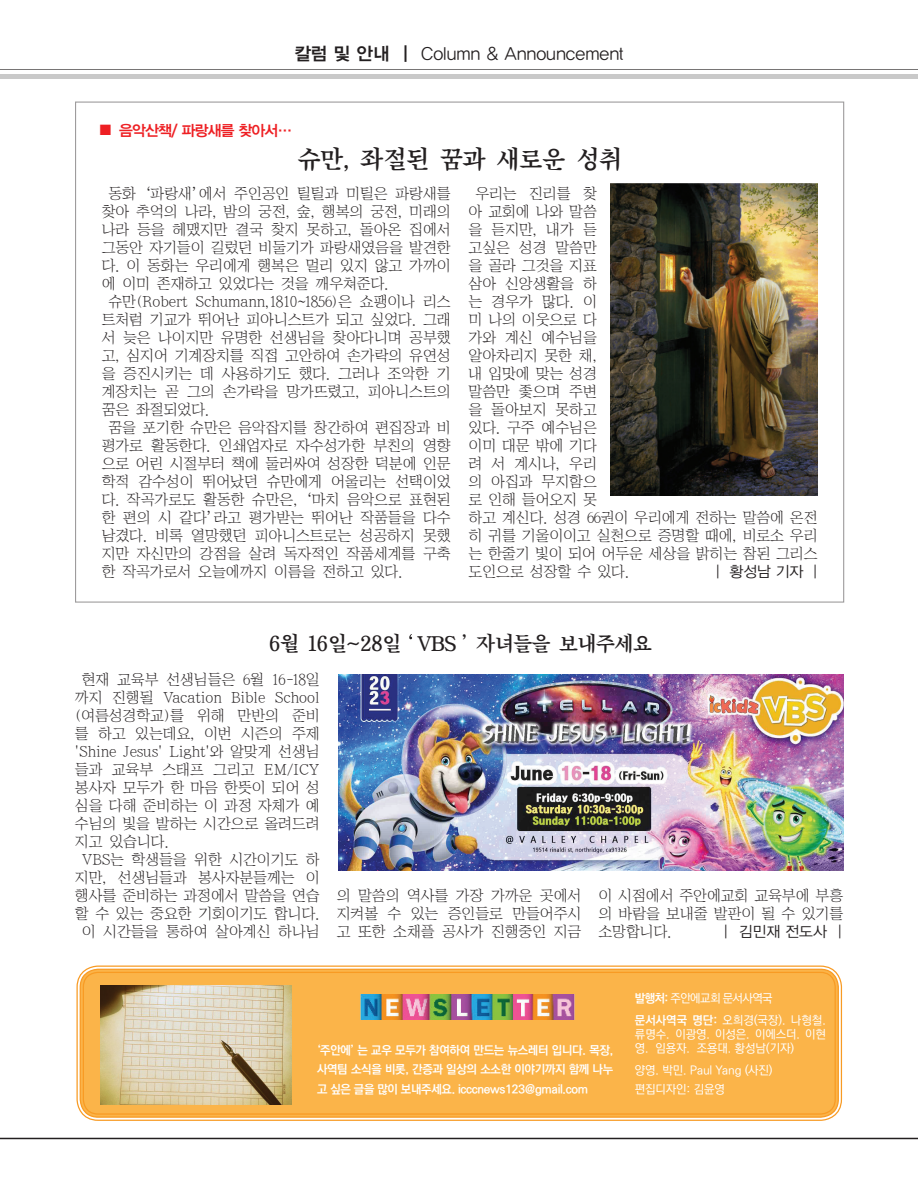
<style>
.page{position:relative;width:918px;height:1188px;background:#fff}
.page>*{position:absolute;margin:0;border:0;box-sizing:border-box;transform-origin:0 0}
.t1{font:25.5px "Jatmbv 50";letter-spacing:-.025em;color:#231f20}
.t2{font:21px "Jatmbv 50";letter-spacing:-.04em;color:#231f20}
.t3{font:18px "YDIYGO320";color:#231f20}
.t4{font:15px/18px "Jabmlv 50";color:#231f20;text-align:justify}
.t5{font:15px "YDIYGO320";color:#231f20}
.t6{font:15px "YDIYGO340";letter-spacing:-.05em;color:#ee1f23}
.t7{font:12px/19.5px "Ko Pub Dotum PB";letter-spacing:-.025em;color:#fff;text-align:justify}
.t8{font:12px/14.4px "Ko Pub Dotum PM";letter-spacing:-.01em;color:#fff}
.t9{font:12px/21.1px "Ko Pub Dotum PM";letter-spacing:-.05em;color:#fff}
.s1{font-family:"YDIYGO340"}
.s2{font-family:"Ko Pub Dotum PB"}
</style>
<div class="page">
<hr style="left:0;top:69px;width:918px;height:1px;background:#231f20">
<div style="left:0;top:74px;width:918px;height:5px;background:#c9c9c9"></div>
<hr style="left:0;top:1138px;width:918px;height:1px;background:#231f20">
<img style="left:610px;top:184px;width:208px;height:311px">
<svg style="left:409px;top:634px;width:3px;height:5px"></svg>
<img style="left:339px;top:675px;width:504px;height:195px">
<div style="left:76px;top:966px;width:766px;height:155px;border:1px solid #f89b24;border-radius:21px"></div>
<div style="left:79px;top:968px;width:761px;height:150px;background:#fbb449"></div>
<div style="left:83px;top:972px;width:753px;height:143px;border:1px solid #f89b24;border-radius:15px"></div>
<img style="left:101px;top:985px;width:191px;height:120px">
<img style="left:358px;top:995px;width:218px;height:24px">
<p class="t3" style="left:294px;top:43px;width:331px"><span class="s1">칼럼 및 안내 |</span> Column &amp; Announcement</p>
<p class="t6" style="left:100px;top:122px;width:194px">■ 음악산책/ 파랑새를 찾아서…</p>
<h1 class="t1" style="left:297px;top:146px;width:326px">슈만, 좌절된 꿈과 새로운 성취</h1>
<p class="t4" style="left:108px;top:185px;width:344px">동화 ‘파랑새’에서 주인공인 틸틸과 미틸은 파랑새를</p>
<p class="t4" style="left:102px;top:203px;width:350px">찾아 추억의 나라, 밤의 궁전, 숲, 행복의 궁전, 미래의</p>
<p class="t4" style="left:102px;top:221px;width:350px">나라 등을 헤맸지만 결국 찾지 못하고, 돌아온 집에서</p>
<p class="t4" style="left:102px;top:239px;width:350px">그동안 자기들이 길렀던 비둘기가 파랑새였음을 발견한</p>
<p class="t4" style="left:102px;top:257px;width:350px">다. 이 동화는 우리에게 행복은 멀리 있지 않고 가까이</p>
<p class="t4" style="left:102px;top:275px;width:289px">에 이미 존재하고 있었다는 것을 깨우쳐준다.</p>
<p class="t4" style="left:108px;top:293px;width:344px">슈만(Robert Schumann,1810~1856)은 쇼팽이나 리스</p>
<p class="t4" style="left:102px;top:311px;width:350px">트처럼 기교가 뛰어난 피아니스트가 되고 싶었다. 그래</p>
<p class="t4" style="left:102px;top:329px;width:350px">서 늦은 나이지만 유명한 선생님을 찾아다니며 공부했</p>
<p class="t4" style="left:102px;top:347px;width:350px">고, 심지어 기계장치를 직접 고안하여 손가락의 유연성</p>
<p class="t4" style="left:102px;top:365px;width:350px">을 증진시키는 데 사용하기도 했다. 그러나 조악한 기</p>
<p class="t4" style="left:102px;top:383px;width:350px">계장치는 곧 그의 손가락을 망가뜨렸고, 피아니스트의</p>
<p class="t4" style="left:102px;top:401px;width:109px">꿈은 좌절되었다.</p>
<p class="t4" style="left:108px;top:419px;width:344px">꿈을 포기한 슈만은 음악잡지를 창간하여 편집장과 비</p>
<p class="t4" style="left:102px;top:437px;width:350px">평가로 활동한다. 인쇄업자로 자수성가한 부친의 영향</p>
<p class="t4" style="left:102px;top:455px;width:350px">으로 어린 시절부터 책에 둘러싸여 성장한 덕분에 인문</p>
<p class="t4" style="left:102px;top:473px;width:350px">학적 감수성이 뛰어났던 슈만에게 어울리는 선택이었</p>
<p class="t4" style="left:102px;top:491px;width:350px">다. 작곡가로도 활동한 슈만은, ‘마치 음악으로 표현된</p>
<p class="t4" style="left:102px;top:509px;width:350px">한 편의 시 같다’라고 평가받는 뛰어난 작품들을 다수</p>
<p class="t4" style="left:102px;top:527px;width:350px">남겼다. 비록 열망했던 피아니스트로는 성공하지 못했</p>
<p class="t4" style="left:102px;top:545px;width:350px">지만 자신만의 강점을 살려 독자적인 작품세계를 구축</p>
<p class="t4" style="left:102px;top:563px;width:302px">한 작곡가로서 오늘에까지 이름을 전하고 있다.</p>
<p class="t4" style="left:469px;top:185px;width:350px;text-align:left;text-indent:7px">우리는 진리를 찾<br>아 교회에 나와 말씀<br>을 듣지만, 내가 듣<br>고싶은 성경 말씀만<br>을 골라 그것을 지표<br>삼아 신앙생활을 하<br>는 경우가 많다. 이<br>미 나의 이웃으로 다<br>가와 계신 예수님을<br>알아차리지 못한 채,<br>내 입맛에 맞는 성경<br>말씀만 좇으며 주변<br>을 돌아보지 못하고<br>있다. 구주 예수님은<br>이미 대문 밖에 기다<br>려 서 계시나, 우리<br>의 아집과 무지함으<br>로 인해 들어오지 못<br>하고 계신다. 성경 66권이 우리에게 전하는 말씀에 온전 히 귀를 기울이이고 실천으로 증명할 때에, 비로소 우리 는 한줄기 빛이 되어 어두운 세상을 밝히는 참된 그리스 도인으로 성장할 수 있다.</p>
<p class="t5" style="left:715px;top:563px;width:104px">| 황성남 기자 |</p>
<h2 class="t2" style="left:269px;top:633px;width:385px">6월 16일~28일 VBS 자녀들을 보내주세요</h2>
<p class="t4" style="left:82px;top:671px;width:239px">현재 교육부 선생님들은 6월 16-18일</p>
<p class="t4" style="left:75px;top:689px;width:246px">까지 진행될 Vacation Bible School</p>
<p class="t4" style="left:75px;top:707px;width:246px">(여름성경학교)를 위해 만반의 준비</p>
<p class="t4" style="left:75px;top:725px;width:246px">를 하고 있는데요, 이번 시즌의 주제</p>
<p class="t4" style="left:75px;top:743px;width:246px">'Shine Jesus' Light'와 알맞게 선생님</p>
<p class="t4" style="left:75px;top:761px;width:246px">들과 교육부 스태프 그리고 EM/ICY</p>
<p class="t4" style="left:75px;top:779px;width:246px">봉사자 모두가 한 마음 한뜻이 되어 성</p>
<p class="t4" style="left:75px;top:797px;width:246px">심을 다해 준비하는 이 과정 자체가 예</p>
<p class="t4" style="left:75px;top:815px;width:246px">수님의 빛을 발하는 시간으로 올려드려</p>
<p class="t4" style="left:75px;top:833px;width:95px">지고 있습니다.</p>
<p class="t4" style="left:82px;top:851px;width:239px">VBS는 학생들을 위한 시간이기도 하</p>
<p class="t4" style="left:75px;top:869px;width:246px">지만, 선생님들과 봉사자분들께는 이</p>
<p class="t4" style="left:75px;top:887px;width:246px">행사를 준비하는 과정에서 말씀을 연습</p>
<p class="t4" style="left:75px;top:905px;width:246px">할 수 있는 중요한 기회이기도 합니다.</p>
<p class="t4" style="left:82px;top:923px;width:239px">이 시간들을 통하여 살아계신 하나님</p>
<p class="t4" style="left:337px;top:887px;width:246px">의 말씀의 역사를 가장 가까운 곳에서 지켜볼 수 있는 증인들로 만들어주시 고 또한 소채플 공사가 진행중인 지금</p>
<p class="t4" style="left:598px;top:887px;width:246px">이 시점에서 주안에교회 교육부에 부흥 의 바람을 보내줄 발판이 될 수 있기를 소망합니다.</p>
<p class="t5" style="left:724px;top:923px;width:120px">| 김민재 전도사 |</p>
<p class="t7" style="left:317px;top:1041px;width:298px">‘주안에’ 는 교우 모두가 참여하여 만드는 뉴스레터 입니다. 목장, 사역팀 소식을 비롯, 간증과 일상의 소소한 이야기까지 함께 나누 고 싶은 글을 많이 보내주세요. icccnews123@gmail.com</p>
<p class="t9" style="left:635px;top:989px;width:193px"><span class="s2">발행처:</span> 주안에교회 문서사역국 <span class="s2">문서사역국 명단:</span> 오희경(국장). 나형철.</p>
<p class="t8" style="left:635px;top:1027px;width:193px">류명수. 이광영. 이성은. 이에스더. 이현 영. 임용자. 조용대. 황성남(기자)</p>
<p class="t8" style="left:635px;top:1060px;width:139px;line-height:19.4px">양영. 박민. Paul Yang (사진) 편집디자인: 김윤영</p>
</div>
